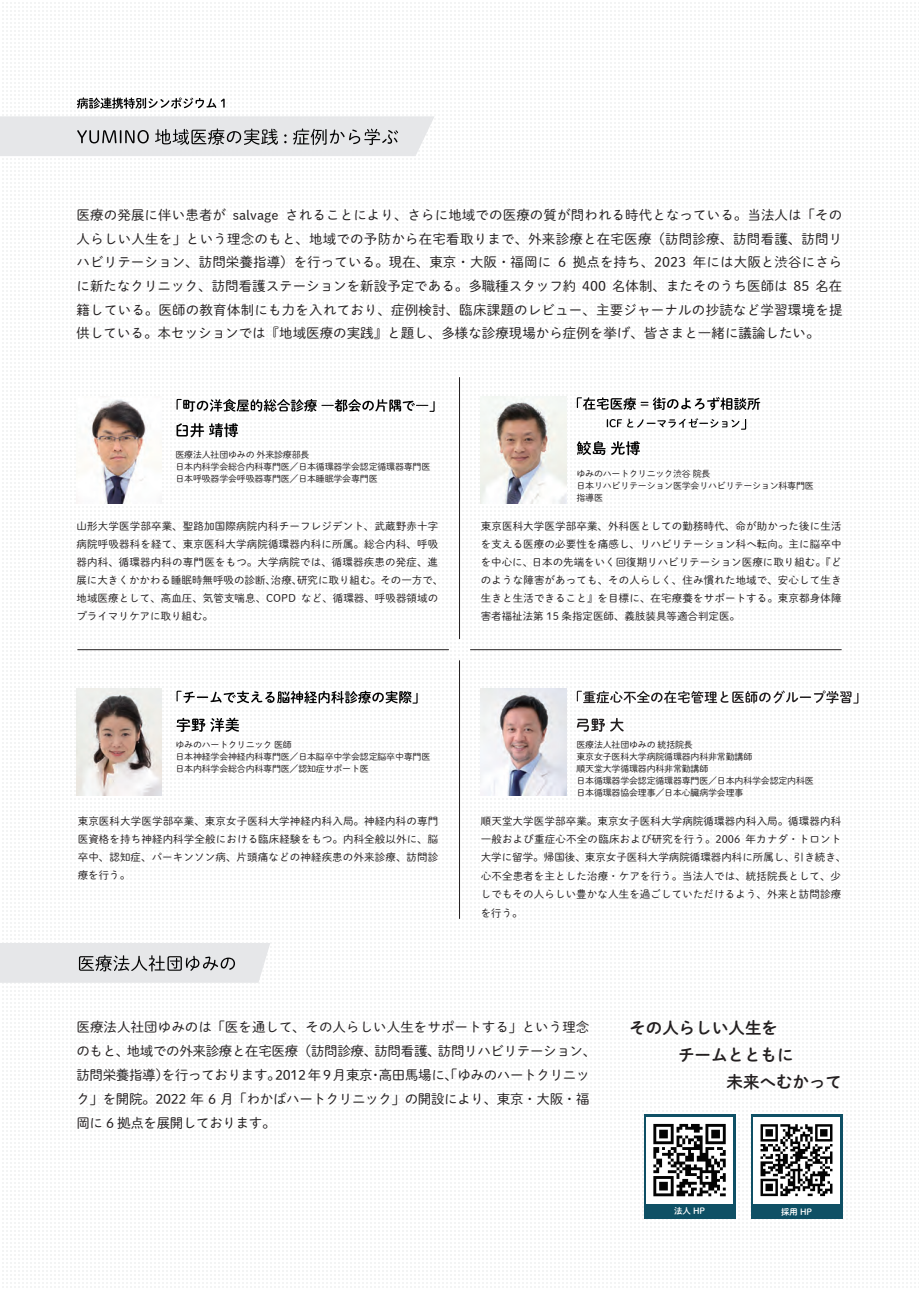
<style>
.page{position:relative;width:919px;height:1289px;background:#fff}
.page>*{position:absolute;margin:0;border:0;box-sizing:border-box;transform-origin:0 0}
.t1{font:16.5px "DNP Shuei M Go Std B";color:#231f20}
.t2{font:13.5px/23.7px "DNP Shuei M Go Std L";letter-spacing:-.025em;color:#231f20;text-align:justify}
.t3{font:10.5px/18px "DNP Shuei M Go Std L";letter-spacing:.01em;color:#231f20}
.t4{font:9px/12px "DNP Shuei M Go Std L";letter-spacing:-.025em;color:#231f20}
.t5{font:8.4px "DNP Shuei M Go Std B";color:#fff}
</style>
<div class="page">
<svg style="left:575px;top:718px;width:49px;height:14px"></svg>
<svg style="left:575px;top:690px;width:284px;height:14px"></svg>
<svg style="left:176px;top:423px;width:62px;height:14px"></svg>
<svg style="left:176px;top:399px;width:258px;height:13px"></svg>
<svg style="left:576px;top:441px;width:29px;height:14px"></svg>
<svg style="left:611px;top:441px;width:29px;height:14px"></svg>
<svg style="left:576px;top:397px;width:184px;height:13px"></svg>
<svg style="left:606px;top:418px;width:140px;height:12px"></svg>
<svg style="left:176px;top:717px;width:63px;height:15px"></svg>
<svg style="left:176px;top:690px;width:241px;height:13px"></svg>
<svg style="left:0;top:116px;width:434px;height:40px;background:#d5d6d8"></svg>
<svg style="left:0;top:943px;width:270px;height:39px;background:#d8d9da"></svg>
<div style="left:643px;top:1114px;width:92px;height:104px;background:#0f5065"></div>
<div style="left:646px;top:1116px;width:87px;height:87px;background:#fff"></div>
<svg style="left:653px;top:1123px;width:72px;height:73px"></svg>
<div style="left:750px;top:1114px;width:92px;height:104px;background:#0f5065"></div>
<div style="left:753px;top:1116px;width:86px;height:87px;background:#fff"></div>
<svg style="left:760px;top:1124px;width:72px;height:72px"></svg>
<svg style="left:77px;top:97px;width:148px;height:12px"></svg>
<hr style="left:459px;top:377px;width:1px;height:262px;background:#231f20">
<hr style="left:77px;top:649px;width:372px;height:1px;background:#231f20">
<hr style="left:459px;top:660px;width:1px;height:258px;background:#231f20">
<hr style="left:470px;top:649px;width:371px;height:1px;background:#231f20">
<img style="left:77px;top:688px;width:85px;height:107px">
<img style="left:89px;top:399px;width:57px;height:104px">
<img style="left:480px;top:396px;width:86px;height:107px">
<img style="left:480px;top:688px;width:86px;height:107px">
<p class="t2" style="left:77px;top:203px;width:767px">医療の発展に伴い患者が salvage されることにより、さらに地域での医療の質が問われる時代となっている。当法人は「その人らしい人生を」という理念のもと、地域での予防から在宅看取りまで、外来診療と在宅医療（訪問診療、訪問看護、訪問リハビリテーション、訪問栄養指導）を行っている。現在、東京・大阪・福岡に 6 拠点を持ち、2023 年には大阪と渋谷にさらに新たなクリニック、訪問看護ステーションを新設予定である。多職種スタッフ約 400 名体制、またそのうち医師は 85 名在籍している。医師の教育体制にも力を入れており、症例検討、臨床課題のレビュー、主要ジャーナルの抄読など学習環境を提供している。本セッションでは『地域医療の実践』と題し、多様な診療現場から症例を挙げ、皆さまと一緒に議論したい。</p>
<p class="t4" style="left:175px;top:448px;width:256px">医療法人社団ゆみの 外来診療部長<br>日本内科学会総合内科専門医／日本循環器学会認定循環器専門医日本呼吸器学会呼吸器専門医／日本睡眠学会専門医</p>
<p class="t4" style="left:576px;top:467px;width:239px">ゆみのハートクリニック渋谷 院長<br>日本リハビリテーション医学会リハビリテーション科専門医指導医</p>
<p class="t3" style="left:76px;top:517px;width:368px">山形大学医学部卒業、聖路加国際病院内科チーフレジデント、武蔵野赤十字病院呼吸器科を経て、東京医科大学病院循環器内科に所属。総合内科、呼吸器内科、循環器内科の専門医をもつ。大学病院では、循環器疾患の発症、進展に大きくかかわる睡眠時無呼吸の診断、治療、研究に取り組む。その一方で、地域医療として、高血圧、気管支喘息、COPD など、循環器、呼吸器領域のプライマリケアに取り組む。</p>
<p class="t3" style="left:480px;top:517px;width:362px;text-align:justify">東京医科大学医学部卒業、外科医としての勤務時代、命が助かった後に生活を支える医療の必要性を痛感し、リハビリテーション科へ転向。主に脳卒中を中心に、日本の先端をいく回復期リハビリテーション医療に取り組む。『どのような障害があっても、その人らしく、住み慣れた地域で、安心して生き生きと生活できること』を目標に、在宅療養をサポートする。東京都身体障害者福祉法第 15 条指定医師、義肢装具等適合判定医。</p>
<p class="t4" style="left:175px;top:738px;width:256px">ゆみのハートクリニック 医師<br>日本神経学会神経内科専門医／日本脳卒中学会認定脳卒中専門医日本内科学会総合内科専門医／認知症サポート医</p>
<p class="t4" style="left:576px;top:738px;width:239px">医療法人社団ゆみの 統括院長<br>東京女子医科大学病院循環器内科非常勤講師<br>順天堂大学循環器内科非常勤講師<br>日本循環器学会認定循環器専門医／日本内科学会認定内科医日本循環器協会理事／日本心臓病学会理事</p>
<p class="t3" style="left:78px;top:811px;width:362px;text-align:justify">東京医科大学医学部卒業、東京女子医科大学神経内科入局。神経内科の専門医資格を持ち神経内科学全般における臨床経験をもつ。内科全般以外に、脳卒中、認知症、パーキンソン病、片頭痛などの神経疾患の外来診療、訪問診療を行う。</p>
<p class="t3" style="left:480px;top:811px;width:367px;line-height:18.5px">順天堂大学医学部卒業。東京女子医科大学病院循環器内科入局。循環器内科一般および重症心不全の臨床および研究を行う。2006 年カナダ・トロント大学に留学。帰国後、東京女子医科大学病院循環器内科に所属し、引き続き、心不全患者を主とした治療・ケアを行う。当法人では、統括院長として、少しでもその人らしい豊かな人生を過ごしていただけるよう、外来と訪問診療を行う。</p>
<p class="t2" style="left:76px;top:1014px;width:521px;text-align:left">医療法人社団ゆみのは「医を通して、その人らしい人生をサポートする」という理念のもと、地域での外来診療と在宅医療（訪問診療、訪問看護、訪問リハビリテーション、訪問栄養指導）を行っております。2012年9月東京・高田馬場に、「ゆみのハートクリニック」を開院。2022 年 6 月「わかばハートクリニック」の開設により、東京・大阪・福岡に 6 拠点を展開しております。</p>
<h1 class="t1" style="left:629px;top:1015px;width:150px">その人らしい人生を</h1>
<h1 class="t1" style="left:678px;top:1042px;width:117px">チームとともに</h1>
<h1 class="t1" style="left:726px;top:1069px;width:117px">未来へむかって</h1>
<p class="t5" style="left:674px;top:1204px;width:33px">法人 HP</p>
<p class="t5" style="left:781px;top:1205px;width:33px">採用 HP</p>
</div>
